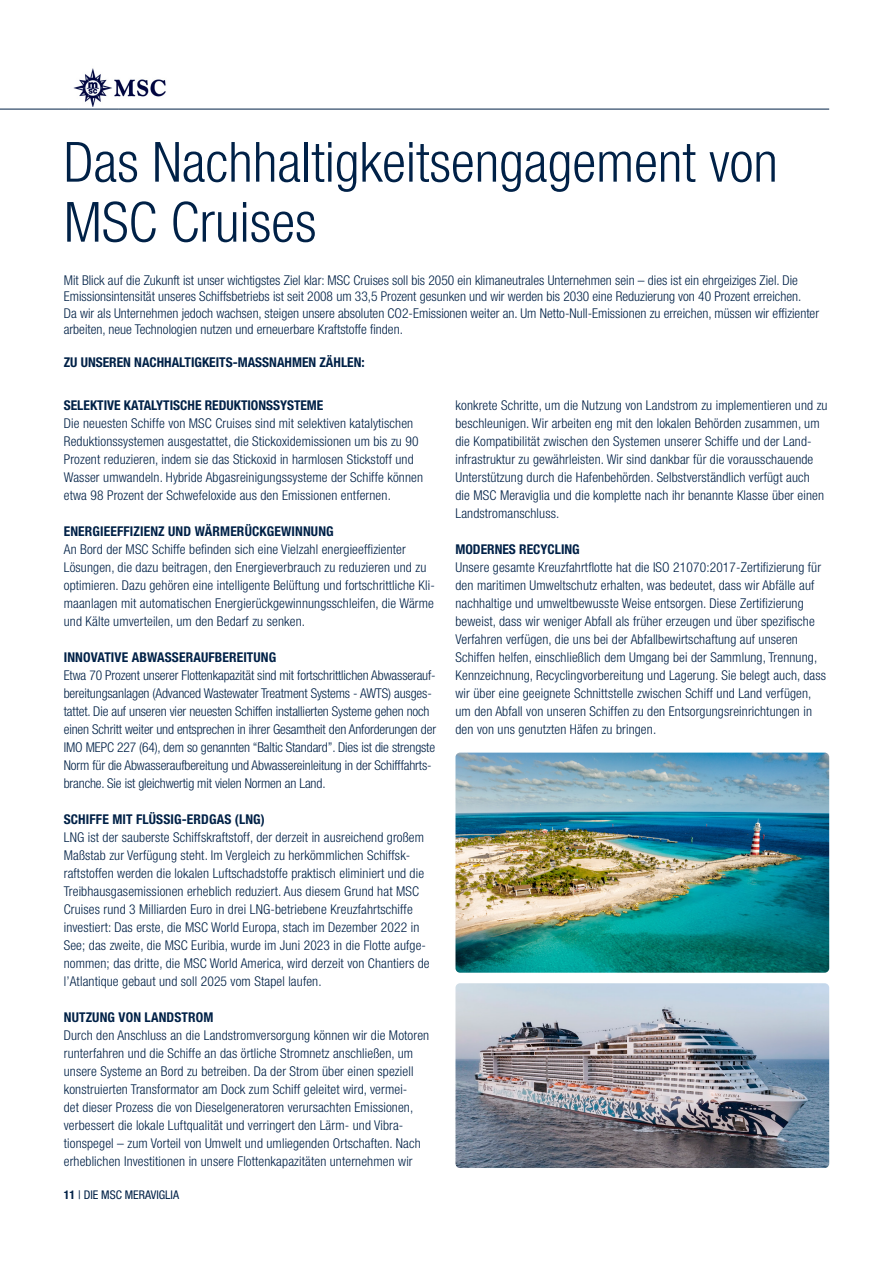
<style>
.page{position:relative;width:893px;height:1263px;background:#fff}
.page>*{position:absolute;margin:0;border:0;box-sizing:border-box;transform-origin:0 0}
.t1{font:300 condensed 55.5px/60px "Helvetica Neue LT Pro";color:#002147}
.t2{font:300 condensed 13.5px/18px "Helvetica Neue LT Pro";letter-spacing:.01em;color:#002147}
.t3{font:300 condensed 13.5px/18px "Helvetica Neue LT Pro";letter-spacing:-.01em;color:#002147}
.t4{font:700 condensed 13.5px "Helvetica Neue LT Pro";letter-spacing:.01em;color:#002147}
.t5{font:condensed 12px "Helvetica Neue LT Pro";color:#002147}
.s1{font-weight:700}
</style>
<div class="page">
<hr style="left:0;top:109px;width:69px;height:1px;background:#002147">
<hr style="left:69px;top:109px;width:49px;height:1px;background:#002147">
<hr style="left:118px;top:109px;width:711px;height:1px;background:#002147">
<img style="left:73px;top:68px;width:93px;height:39px">
<img style="left:455px;top:983px;width:374px;height:185px">
<img style="left:455px;top:753px;width:374px;height:220px">
<h1 class="t1" style="left:64px;top:132px;width:716px">Das Nachhaltigkeitsengagement von<br>MSC Cruises</h1>
<p class="t2" style="left:64px;top:272px;width:757px;line-height:16.5px">Mit Blick auf die Zukunft ist unser wichtigstes Ziel klar: MSC Cruises soll bis 2050 ein klimaneutrales Unternehmen sein – dies ist ein ehrgeiziges Ziel. Die Emissionsintensität unseres Schiffsbetriebs ist seit 2008 um 33,5 Prozent gesunken und wir werden bis 2030 eine Reduzierung von 40 Prozent erreichen.<br>Da wir als Unternehmen jedoch wachsen, steigen unsere absoluten CO2-Emissionen weiter an. Um Netto-Null-Emissionen zu erreichen, müssen wir effizienter arbeiten, neue Technologien nutzen und erneuerbare Kraftstoffe finden.</p>
<p class="t4" style="left:64px;top:354px;width:302px">ZU UNSEREN NACHHALTIGKEITS-MASSNAHMEN ZÄHLEN:</p>
<p class="t4" style="left:64px;top:397px;width:261px">SELEKTIVE KATALYTISCHE REDUKTIONSSYSTEME</p>
<p class="t2" style="left:64px;top:415px;width:361px">Die neuesten Schiffe von MSC Cruises sind mit selektiven katalytischen Reduktionssystemen ausgestattet, die Stickoxidemissionen um bis zu 90<br>Prozent reduzieren, indem sie das Stickoxid in harmlosen Stickstoff und Wasser umwandeln. Hybride Abgasreinigungssysteme der Schiffe können etwa 98 Prozent der Schwefeloxide aus den Emissionen entfernen.</p>
<p class="t4" style="left:64px;top:523px;width:271px">ENERGIEEFFIZIENZ UND WÄRMERÜCKGEWINNUNG</p>
<p class="t2" style="left:64px;top:540px;width:373px">An Bord der MSC Schiffe befinden sich eine Vielzahl energieeffizienter Lösungen, die dazu beitragen, den Energieverbrauch zu reduzieren und zu optimieren. Dazu gehören eine intelligente Belüftung und fortschrittliche Kli&shy;maanlagen mit automatischen Energierückgewinnungsschleifen, die Wärme und Kälte umverteilen, um den Bedarf zu senken.</p>
<p class="t4" style="left:64px;top:649px;width:214px">INNOVATIVE ABWASSERAUFBEREITUNG</p>
<p class="t3" style="left:64px;top:666px;width:374px">Etwa 70 Prozent unserer Flottenkapazität sind mit fortschrittlichen Abwasserauf&shy;bereitungsanlagen (Advanced Wastewater Treatment Systems - AWTS) ausges&shy;tattet. Die auf unseren vier neuesten Schiffen installierten Systeme gehen noch einen Schritt weiter und entsprechen in ihrer Gesamtheit den Anforderungen der IMO MEPC 227 (64), dem so genannten “Baltic Standard”. Dies ist die strengste Norm für die Abwasseraufbereitung und Abwassereinleitung in der Schifffahrts&shy;branche. Sie ist gleichwertig mit vielen Normen an Land.</p>
<p class="t4" style="left:64px;top:811px;width:203px">SCHIFFE MIT FLÜSSIG-ERDGAS (LNG)</p>
<p class="t2" style="left:64px;top:828px;width:367px">LNG ist der sauberste Schiffskraftstoff, der derzeit in ausreichend großem Maßstab zur Verfügung steht. Im Vergleich zu herkömmlichen Schiffsk&shy;raftstoffen werden die lokalen Luftschadstoffe praktisch eliminiert und die Treibhausgasemissionen erheblich reduziert. Aus diesem Grund hat MSC Cruises rund 3 Milliarden Euro in drei LNG-betriebene Kreuzfahrtschiffe investiert: Das erste, die MSC World Europa, stach im Dezember 2022 in See; das zweite, die MSC Euribia, wurde im Juni 2023 in die Flotte aufge&shy;nommen; das dritte, die MSC World America, wird derzeit von Chantiers de l’Atlantique gebaut und soll 2025 vom Stapel laufen.</p>
<p class="t4" style="left:64px;top:1009px;width:151px">NUTZUNG VON LANDSTROM</p>
<p class="t2" style="left:64px;top:1026px;width:367px">Durch den Anschluss an die Landstromversorgung können wir die Motoren runterfahren und die Schiffe an das örtliche Stromnetz anschließen, um unsere Systeme an Bord zu betreiben. Da der Strom über einen speziell konstruierten Transformator am Dock zum Schiff geleitet wird, vermei-<br>det dieser Prozess die von Dieselgeneratoren verursachten Emissionen, verbessert die lokale Luftqualität und verringert den Lärm- und Vibra&shy;tionspegel – zum Vorteil von Umwelt und umliegenden Ortschaften. Nach erheblichen Investitionen in unsere Flottenkapazitäten unternehmen wir</p>
<p class="t5" style="left:64px;top:1188px;width:117px"><span class="s1">11</span> | DIE MSC MERAVIGLIA</p>
<p class="t2" style="left:455px;top:396px;width:374px">konkrete Schritte, um die Nutzung von Landstrom zu implementieren und zu beschleunigen. Wir arbeiten eng mit den lokalen Behörden zusammen, um die Kompatibilität zwischen den Systemen unserer Schiffe und der Land&shy;infrastruktur zu gewährleisten. Wir sind dankbar für die vorausschauende Unterstützung durch die Hafenbehörden. Selbstverständlich verfügt auch die MSC Meraviglia und die komplette nach ihr benannte Klasse über einen Landstromanschluss.</p>
<p class="t4" style="left:455px;top:541px;width:126px">MODERNES RECYCLING</p>
<p class="t2" style="left:455px;top:558px;width:372px">Unsere gesamte Kreuzfahrtflotte hat die ISO 21070:2017-Zertifizierung für den maritimen Umweltschutz erhalten, was bedeutet, dass wir Abfälle auf nachhaltige und umweltbewusste Weise entsorgen. Diese Zertifizierung beweist, dass wir weniger Abfall als früher erzeugen und über spezifische Verfahren verfügen, die uns bei der Abfallbewirtschaftung auf unseren Schiffen helfen, einschließlich dem Umgang bei der Sammlung, Trennung, Kennzeichnung, Recyclingvorbereitung und Lagerung. Sie belegt auch, dass wir über eine geeignete Schnittstelle zwischen Schiff und Land verfügen, um den Abfall von unseren Schiffen zu den Entsorgungsreinrichtungen in den von uns genutzten Häfen zu bringen.</p>
</div>
